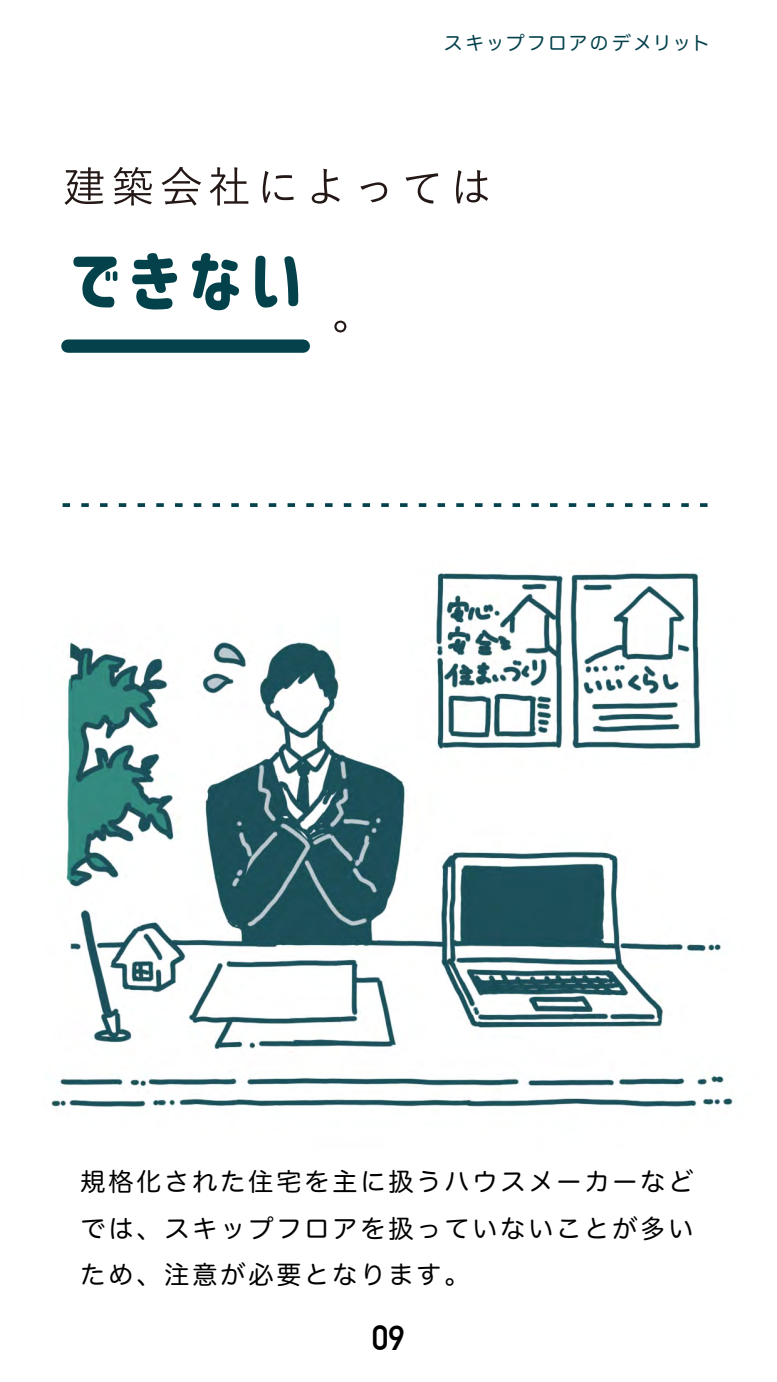
<style>
.page{position:relative;width:777px;height:1382px;background:#fff}
.page>*{position:absolute;margin:0;border:0;box-sizing:border-box;transform-origin:0 0}
.t1{font:700 34.62px "DIN Alternate";color:#000}
.t2{font:25px/46.2px "Hira Maru Pro N W4";letter-spacing:.12em;color:#000;text-align:justify}
.t3{font:18.75px "Hira Maru Pro N W4";letter-spacing:.11em;color:#03414b}
</style>
<div class="page">
<img style="left:51px;top:572px;width:684px;height:536px">
<svg style="left:334px;top:320px;width:12px;height:12px"></svg>
<svg style="left:64px;top:167px;width:424px;height:38px"></svg>
<div style="left:68px;top:339px;width:235px;height:14px;background:#03414b"></div>
<svg style="left:73px;top:253px;width:225px;height:57px"></svg>
<svg style="left:62px;top:503px;width:646px;height:4px"></svg>
<p class="t3" style="left:443px;top:27px;width:267px">スキップフロアのデメリット</p>
<p class="t2" style="left:80px;top:1157px;width:614px">規格化された住宅を主に扱うハウスメーカーなどでは、スキップフロアを扱っていないことが多いため、注意が必要となります。</p>
<h1 class="t1" style="left:372px;top:1311px;width:35px">09</h1>
</div>
